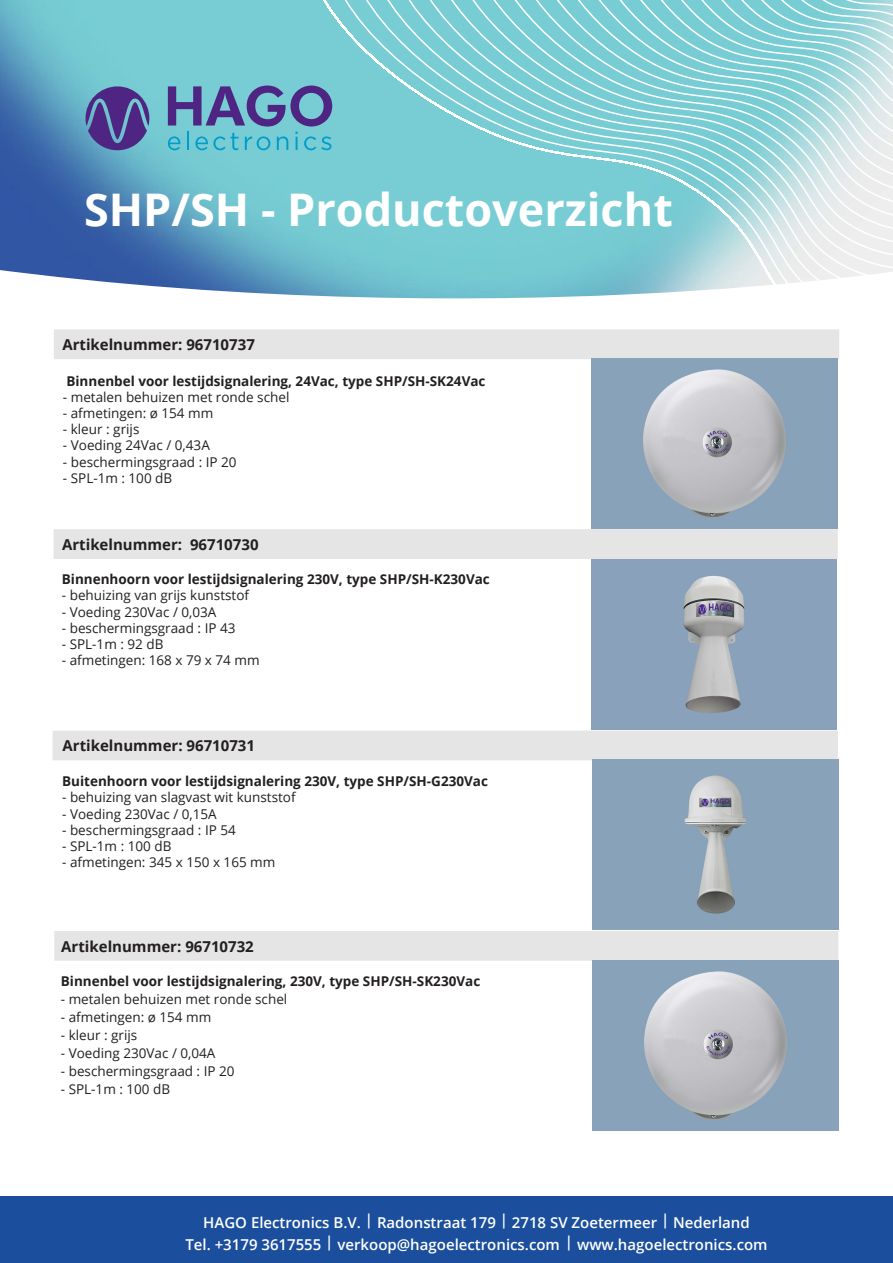
<style>
.page{position:relative;width:893px;height:1263px;background:#fff}
.page>*{position:absolute;margin:0;border:0;box-sizing:border-box;transform-origin:0 0}
.t1{font:700 45px "Open Sans";color:#fff}
.t2{font:600 15px/21.5px "Open Sans";color:#fff;text-align:center}
.t3{font:700 15px "Open Sans";color:#231f20}
.t4{font:13.5px "Open Sans";color:#231f20}
.t5{font:700 13.5px "Open Sans";color:#231f20}
</style>
<div class="page">
<img style="left:0;top:0;width:298px;height:296px">
<svg style="left:298px;top:0;width:595px;height:370px"></svg>
<svg style="left:168px;top:86px;width:164px;height:64px;background:#6498bb"></svg>
<svg style="left:86px;top:86px;width:63px;height:64px;background:#595a9c"></svg>
<div style="left:0;top:1196px;width:893px;height:67px;background:#1b4e9d"></div>
<div style="left:54px;top:329px;width:785px;height:30px;background:#e5e5e5"></div>
<img style="left:592px;top:359px;width:246px;height:170px">
<div style="left:54px;top:529px;width:784px;height:30px;background:#e5e5e5"></div>
<img style="left:592px;top:560px;width:245px;height:169px">
<div style="left:53px;top:731px;width:785px;height:29px;background:#e5e5e5"></div>
<img style="left:592px;top:760px;width:246px;height:170px">
<div style="left:54px;top:931px;width:784px;height:30px;background:#e5e5e5"></div>
<img style="left:593px;top:960px;width:245px;height:170px">
<h1 class="t1" style="left:84px;top:178px;width:590px">SHP/SH - Productoverzicht</h1>
<p class="t3" style="left:62px;top:334px;width:194px">Artikelnummer: 96710737</p>
<p class="t5" style="left:66px;top:371px;width:421px">Binnenbel voor lestijdsignalering, 24Vac, type SHP/SH-SK24Vac</p>
<p class="t4" style="left:63px;top:388px;width:228px">- metalen behuizen met ronde schel</p>
<p class="t4" style="left:63px;top:404px;width:152px">- afmetingen: ø 154 mm</p>
<p class="t4" style="left:63px;top:420px;width:78px">- kleur : grijs</p>
<p class="t4" style="left:63px;top:436px;width:148px">- Voeding 24Vac / 0,43A</p>
<p class="t4" style="left:63px;top:452px;width:175px">- beschermingsgraad : IP 20</p>
<p class="t4" style="left:63px;top:469px;width:111px">- SPL-1m : 100 dB</p>
<p class="t3" style="left:62px;top:534px;width:198px">Artikelnummer: 96710730</p>
<p class="t5" style="left:62px;top:570px;width:429px">Binnenhoorn voor lestijdsignalering 230V, type SHP/SH-K230Vac</p>
<p class="t4" style="left:62px;top:586px;width:189px">- behuizing van grijs kunststof</p>
<p class="t4" style="left:62px;top:602px;width:156px">- Voeding 230Vac / 0,03A</p>
<p class="t4" style="left:62px;top:619px;width:175px">- beschermingsgraad : IP 43</p>
<p class="t4" style="left:62px;top:635px;width:103px">- SPL-1m : 92 dB</p>
<p class="t4" style="left:62px;top:651px;width:199px">- afmetingen: 168 x 79 x 74 mm</p>
<p class="t3" style="left:63px;top:735px;width:194px">Artikelnummer: 96710731</p>
<p class="t5" style="left:62px;top:772px;width:427px">Buitenhoorn voor lestijdsignalering 230V, type SHP/SH-G230Vac</p>
<p class="t4" style="left:62px;top:788px;width:235px">- behuizing van slagvast wit kunststof</p>
<p class="t4" style="left:62px;top:804px;width:156px">- Voeding 230Vac / 0,15A</p>
<p class="t4" style="left:62px;top:821px;width:175px">- beschermingsgraad : IP 54</p>
<p class="t4" style="left:62px;top:837px;width:111px">- SPL-1m : 100 dB</p>
<p class="t4" style="left:62px;top:853px;width:215px">- afmetingen: 345 x 150 x 165 mm</p>
<p class="t3" style="left:61px;top:935px;width:194px">Artikelnummer: 96710732</p>
<p class="t5" style="left:61px;top:971px;width:421px">Binnenbel voor lestijdsignalering, 230V, type SHP/SH-SK230Vac</p>
<p class="t4" style="left:61px;top:990px;width:228px">- metalen behuizen met ronde schel</p>
<p class="t4" style="left:61px;top:1008px;width:152px">- afmetingen: ø 154 mm</p>
<p class="t4" style="left:61px;top:1026px;width:78px">- kleur : grijs</p>
<p class="t4" style="left:61px;top:1044px;width:156px">- Voeding 230Vac / 0,04A</p>
<p class="t4" style="left:61px;top:1062px;width:175px">- beschermingsgraad : IP 20</p>
<p class="t4" style="left:61px;top:1080px;width:111px">- SPL-1m : 100 dB</p>
<p class="t2" style="left:185px;top:1212px;width:584px">HAGO Electronics B.V. | Radonstraat 179 | 2718 SV Zoetermeer | Nederland<br>Tel. +3179 3617555 | verkoop@hagoelectronics.com | www.hagoelectronics.com</p>
</div>
